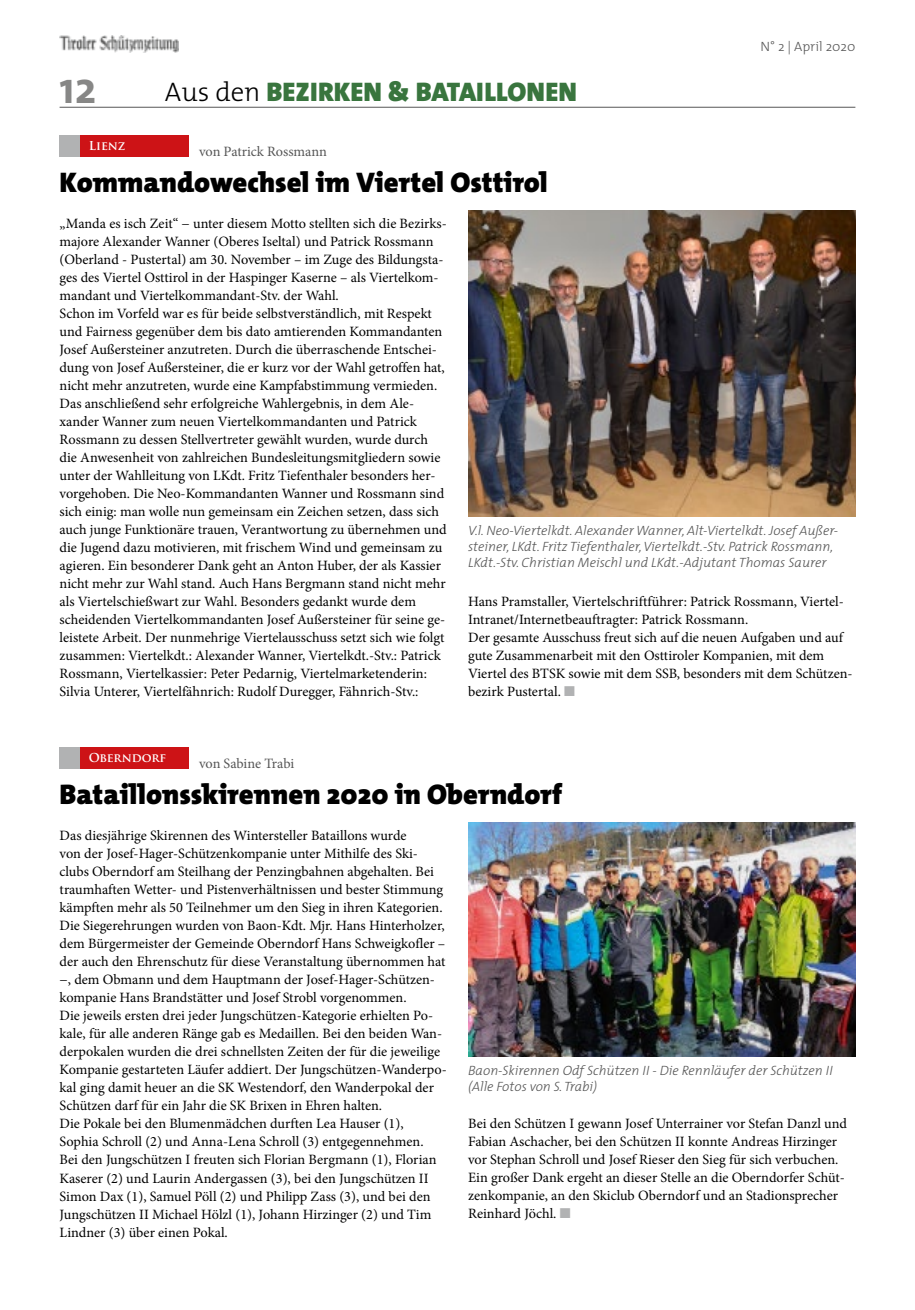
<style>
.page{position:relative;width:915px;height:1310px;background:#fff}
.page>*{position:absolute;margin:0;border:0;box-sizing:border-box;transform-origin:0 0}
.t1{font:700 45px "The Mix";color:#878786}
.t2{font:900 28.5px "The Mix";color:#000}
.t3{font:900 27px "The Mix";color:#39753e}
.t4{font:14.25px/18px "Minion Pro";color:#000}
.t5{font:14.25px "Minion Pro";letter-spacing:-.005em;color:#565656}
.t6{font:italic 300 13.5px/16.2px "The Mix";color:#565656}
.t7{font:300 13.5px "The Mix";color:#565656}
.t8{font:700 12px "Trajan Pro";color:#fff}
.s1{font-weight:300;color:#000}
.s2{color:#b1b2b3}
</style>
<div class="page">
<hr style="left:60px;top:107px;width:795px;height:1px;background:#565656">
<img style="left:60px;top:36px;width:119px;height:16px">
<img style="left:468px;top:210px;width:387px;height:306px">
<div style="left:60px;top:135px;width:21px;height:21px;background:#b1b2b3"></div>
<div style="left:80px;top:135px;width:108px;height:21px;background:#cd1316"></div>
<div style="left:60px;top:747px;width:21px;height:21px;background:#b1b2b3"></div>
<div style="left:80px;top:747px;width:108px;height:21px;background:#cd1316"></div>
<img style="left:468px;top:822px;width:387px;height:234px">
<h1 class="t1" style="left:60px;top:50px;width:39px">12</h1>
<h3 class="t3" style="left:165px;top:69px;width:413px"><span class="s1">Aus den</span> BEZIRKEN &amp; BATAILLONEN</h3>
<p class="t8" style="left:89px;top:138px;width:38px">Lienz</p>
<p class="t5" style="left:199px;top:142px;width:129px">von Patrick Rossmann</p>
<p class="t7" style="left:760px;top:35px;width:96px">N° 2 | April 2020</p>
<h2 class="t2" style="left:60px;top:158px;width:489px">Kommandowechsel im Viertel Osttirol</h2>
<p class="t4" style="left:60px;top:215px;width:388px">„Manda es isch Zeit“ − unter diesem Motto stellten sich die Bezirks&shy;majore Alexander Wanner (Oberes Iseltal) und Patrick Rossmann (Oberland - Pustertal) am 30. November – im Zuge des Bildungsta&shy;ges des Viertel Osttirol in der Haspinger Kaserne – als Viertelkom&shy;mandant und Viertelkommandant-Stv. der Wahl.<br>Schon im Vorfeld war es für beide selbstverständlich, mit Respekt und Fairness gegenüber dem bis dato amtierenden Kommandanten Josef Außersteiner anzutreten. Durch die überraschende Entschei&shy;dung von Josef Außersteiner, die er kurz vor der Wahl getroffen hat, nicht mehr anzutreten, wurde eine Kampfabstimmung vermieden.<br>Das anschließend sehr erfolgreiche Wahlergebnis, in dem Ale&shy;xander Wanner zum neuen Viertelkommandanten und Patrick Rossmann zu dessen Stellvertreter gewählt wurden, wurde durch die Anwesenheit von zahlreichen Bundesleitungsmitgliedern sowie unter der Wahlleitung von LKdt. Fritz Tiefenthaler besonders her&shy;vorgehoben. Die Neo-Kommandanten Wanner und Rossmann sind sich einig: man wolle nun gemeinsam ein Zeichen setzen, dass sich auch junge Funktionäre trauen, Verantwortung zu übernehmen und die Jugend dazu motivieren, mit frischem Wind und gemeinsam zu agieren. Ein besonderer Dank geht an Anton Huber, der als Kassier nicht mehr zur Wahl stand. Auch Hans Bergmann stand nicht mehr als Viertelschießwart zur Wahl. Besonders gedankt wurde dem scheidenden Viertelkommandanten Josef Außersteiner für seine ge&shy;leistete Arbeit. Der nunmehrige Viertelausschuss setzt sich wie folgt zusammen: Viertelkdt.: Alexander Wanner, Viertelkdt.-Stv.: Patrick Rossmann, Viertelkassier: Peter Pedarnig, Viertelmarketenderin:<br>Silvia Unterer, Viertelfähnrich: Rudolf Duregger, Fähnrich-Stv.:</p>
<p class="t6" style="left:468px;top:521px;width:371px">V.l. Neo-Viertelkdt. Alexander Wanner, Alt-Viertelkdt. Josef Außer&shy;steiner, LKdt. Fritz Tiefenthaler, Viertelkdt.-Stv. Patrick Rossmann,<br>LKdt.-Stv. Christian Meischl und LKdt.-Adjutant Thomas Saurer</p>
<p class="t4" style="left:468px;top:593px;width:386px">Hans Pramstaller, Viertelschriftführer: Patrick Rossmann, Viertel-Intranet/Internetbeauftragter: Patrick Rossmann.<br>Der gesamte Ausschuss freut sich auf die neuen Aufgaben und auf gute Zusammenarbeit mit den Osttiroler Kompanien, mit dem Viertel des BTSK sowie mit dem SSB, besonders mit dem Schützen&shy;bezirk Pustertal. <span class="s2">■</span></p>
<p class="t8" style="left:89px;top:750px;width:79px">Oberndorf</p>
<p class="t5" style="left:199px;top:754px;width:97px">von Sabine Trabi</p>
<h2 class="t2" style="left:60px;top:770px;width:504px">Bataillonsskirennen 2020 in Oberndorf</h2>
<p class="t4" style="left:60px;top:827px;width:388px">Das diesjährige Skirennen des Wintersteller Bataillons wurde<br>von der Josef-Hager-Schützenkompanie unter Mithilfe des Ski&shy;clubs Oberndorf am Steilhang der Penzingbahnen abgehalten. Bei traumhaften Wetter- und Pistenverhältnissen und bester Stimmung kämpften mehr als 50 Teilnehmer um den Sieg in ihren Kategorien.<br>Die Siegerehrungen wurden von Baon-Kdt. Mjr. Hans Hinterholzer, dem Bürgermeister der Gemeinde Oberndorf Hans Schweigkofler – der auch den Ehrenschutz für diese Veranstaltung übernommen hat −, dem Obmann und dem Hauptmann der Josef-Hager-Schützen&shy;kompanie Hans Brandstätter und Josef Strobl vorgenommen.<br>Die jeweils ersten drei jeder Jungschützen-Kategorie erhielten Po&shy;kale, für alle anderen Ränge gab es Medaillen. Bei den beiden Wan&shy;derpokalen wurden die drei schnellsten Zeiten der für die jeweilige Kompanie gestarteten Läufer addiert. Der Jungschützen-Wanderpo&shy;kal ging damit heuer an die SK Westendorf, den Wanderpokal der Schützen darf für ein Jahr die SK Brixen in Ehren halten.<br>Die Pokale bei den Blumenmädchen durften Lea Hauser (1),<br>Sophia Schroll (2) und Anna-Lena Schroll (3) entgegennehmen.<br>Bei den Jungschützen I freuten sich Florian Bergmann (1), Florian Kaserer (2) und Laurin Andergassen (3), bei den Jungschützen II Simon Dax (1), Samuel Pöll (2) und Philipp Zass (3), und bei den Jungschützen II Michael Hölzl (1), Johann Hirzinger (2) und Tim Lindner (3) über einen Pokal.</p>
<p class="t6" style="left:468px;top:1061px;width:366px">Baon-Skirennen Odf Schützen II - Die Rennläufer der Schützen II (Alle Fotos von S. Trabi)</p>
<p class="t4" style="left:468px;top:1115px;width:380px">Bei den Schützen I gewann Josef Unterrainer vor Stefan Danzl und Fabian Aschacher, bei den Schützen II konnte Andreas Hirzinger vor Stephan Schroll und Josef Rieser den Sieg für sich verbuchen.<br>Ein großer Dank ergeht an dieser Stelle an die Oberndorfer Schüt&shy;zenkompanie, an den Skiclub Oberndorf und an Stadionsprecher Reinhard Jöchl. <span class="s2">■</span></p>
</div>
